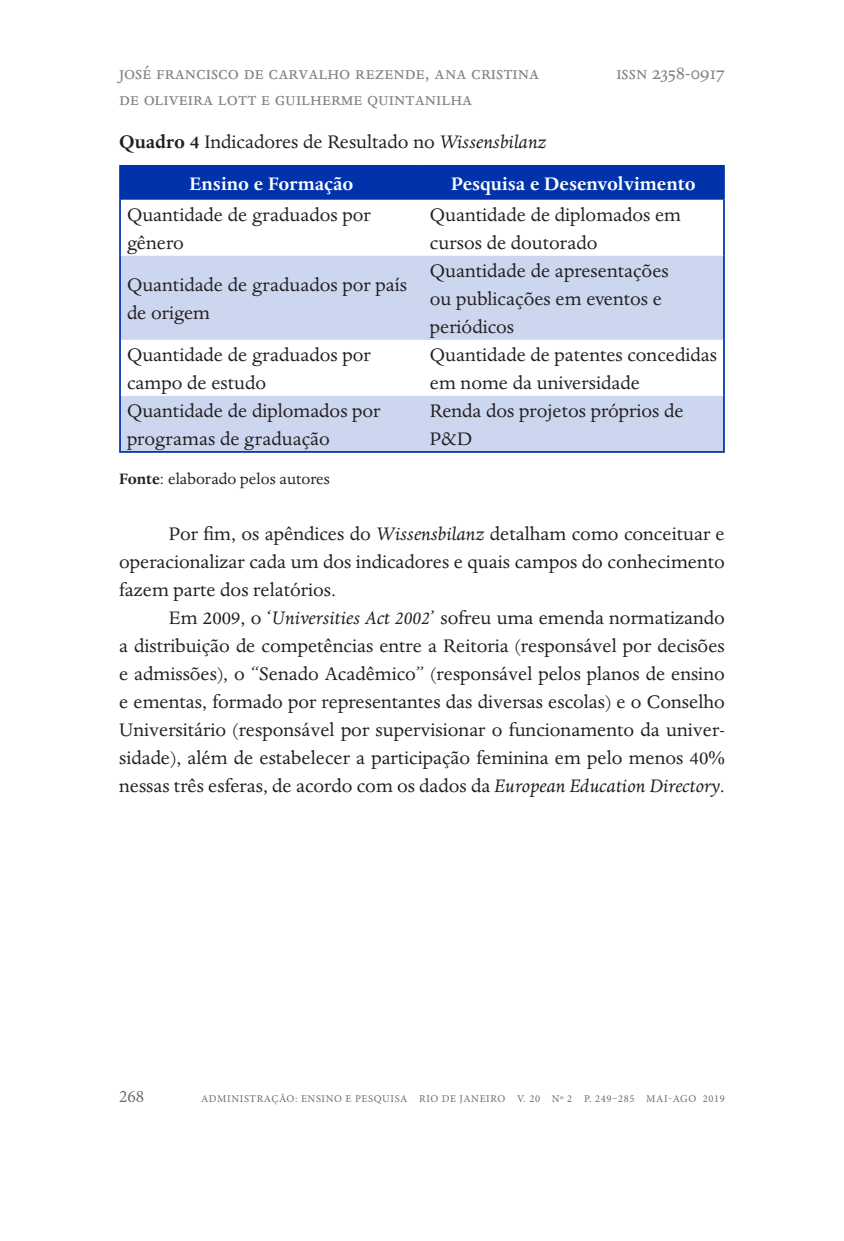
<style>
.page{position:relative;width:844px;height:1241px;background:#fff}
.page>*{position:absolute;margin:0;border:0;box-sizing:border-box;transform-origin:0 0}
.Corpo_do_texto{font:21px/28px "Dante MT Std";color:#231f20;text-align:justify}
.Corpo_esquerda{font:21px/28px "Dante MT Std";color:#231f20}
.t1{font:21px/26.2px "Dante MT Std";color:#808285}
.Corpo_esquerda-2{font:700 21px "Dante MT Std";color:#fff}
.Corpo_esquerda-3{font:17.5px "Dante MT Std";color:#231f20}
.t2{font:17.5px "Minion Pro";color:#6c6d70}
.t3{font:10.5px "Minion Pro";letter-spacing:.06em;color:#6c6d70}
.s1{font-weight:700}
.s2{font-style:italic}
</style>
<div class="page">
<div style="left:121px;top:167px;width:602px;height:33px;background:#0033ab"></div>
<svg style="left:121px;top:256px;width:602px;height:195px;fill:#ccd6ee"></svg>
<hr style="left:119px;top:165px;width:304px;height:2px;background:#0033ab">
<hr style="left:119px;top:167px;width:2px;height:33px;background:#0033ab">
<hr style="left:423px;top:165px;width:301px;height:2px;background:#0033ab">
<hr style="left:723px;top:167px;width:1px;height:33px;background:#0033ab">
<hr style="left:119px;top:200px;width:2px;height:56px;background:#0033ab">
<hr style="left:723px;top:200px;width:1px;height:56px;background:#0033ab">
<hr style="left:119px;top:256px;width:2px;height:84px;background:#0033ab">
<hr style="left:723px;top:256px;width:1px;height:84px;background:#0033ab">
<hr style="left:119px;top:340px;width:2px;height:56px;background:#0033ab">
<hr style="left:723px;top:340px;width:1px;height:56px;background:#0033ab">
<hr style="left:119px;top:396px;width:2px;height:55px;background:#0033ab">
<hr style="left:723px;top:396px;width:1px;height:55px;background:#0033ab">
<hr style="left:119px;top:451px;width:304px;height:1px;background:#0033ab">
<hr style="left:423px;top:451px;width:301px;height:1px;background:#0033ab">
<p class="t1" style="left:119px;top:59px;width:421px">josé francisco de carvalho rezende, ana cristina de oliveira lott e guilherme quintanilha</p>
<p class="Corpo_esquerda" style="left:119px;top:128px;width:429px"><span class="s1">Quadro 4</span> Indicadores de Resultado no <span class="s2">Wissensbilanz</span></p>
<p class="Corpo_esquerda-2" style="left:189px;top:172px;width:166px">Ensino e Formação</p>
<p class="Corpo_esquerda-2" style="left:451px;top:172px;width:246px">Pesquisa e Desenvolvimento</p>
<p class="Corpo_esquerda" style="left:127px;top:200px;width:245px">Quantidade de graduados por gênero</p>
<p class="Corpo_esquerda" style="left:430px;top:200px;width:253px">Quantidade de diplomados em cursos de doutorado</p>
<p class="Corpo_esquerda" style="left:127px;top:270px;width:281px">Quantidade de graduados por país de origem</p>
<p class="t1" style="left:616px;top:59px;width:110px">issn 2358-0917</p>
<p class="Corpo_esquerda" style="left:430px;top:256px;width:240px">Quantidade de apresentações ou publicações em eventos e periódicos</p>
<p class="Corpo_esquerda" style="left:127px;top:340px;width:245px">Quantidade de graduados por campo de estudo</p>
<p class="Corpo_esquerda" style="left:430px;top:340px;width:288px">Quantidade de patentes concedidas em nome da universidade</p>
<p class="Corpo_esquerda" style="left:127px;top:396px;width:255px">Quantidade de diplomados por programas de graduação</p>
<p class="Corpo_esquerda" style="left:430px;top:396px;width:255px">Renda dos projetos próprios de<br>P&amp;D</p>
<p class="Corpo_esquerda-3" style="left:119px;top:468px;width:212px"><span class="s1">Fonte</span>: elaborado pelos autores</p>
<p class="Corpo_do_texto" style="left:119px;top:519px;width:607px;text-indent:50px">Por fim, os apêndices do <span class="s2">Wissensbilanz</span> detalham como conceituar e operacionalizar cada um dos indicadores e quais campos do conhecimento fazem parte dos relatórios.</p>
<p class="Corpo_do_texto" style="left:119px;top:603px;width:607px;text-indent:50px">Em 2009, o ‘<span class="s2">Universities Act 2002</span>’ sofreu uma emenda normatizando a distribuição de competências entre a Reitoria (responsável por decisões e admissões), o “Senado Acadêmico” (responsável pelos planos de ensino e ementas, formado por representantes das diversas escolas) e o Conselho Universitário (responsável por supervisionar o funcionamento da univer&shy;sidade), além de estabelecer a participação feminina em pelo menos 40% nessas três esferas, de acordo com os dados da <span class="s2">European Education Directory</span>.</p>
<p class="t2" style="left:119px;top:1084px;width:27px">268</p>
<p class="t3" style="left:201px;top:1091px;width:525px">ADMINISTRAÇÃO: ENSINO E PESQUISA RIO DE JANEIRO V. 20 No 2 P. 249–285 MAI-AGO 2019</p>
</div>
